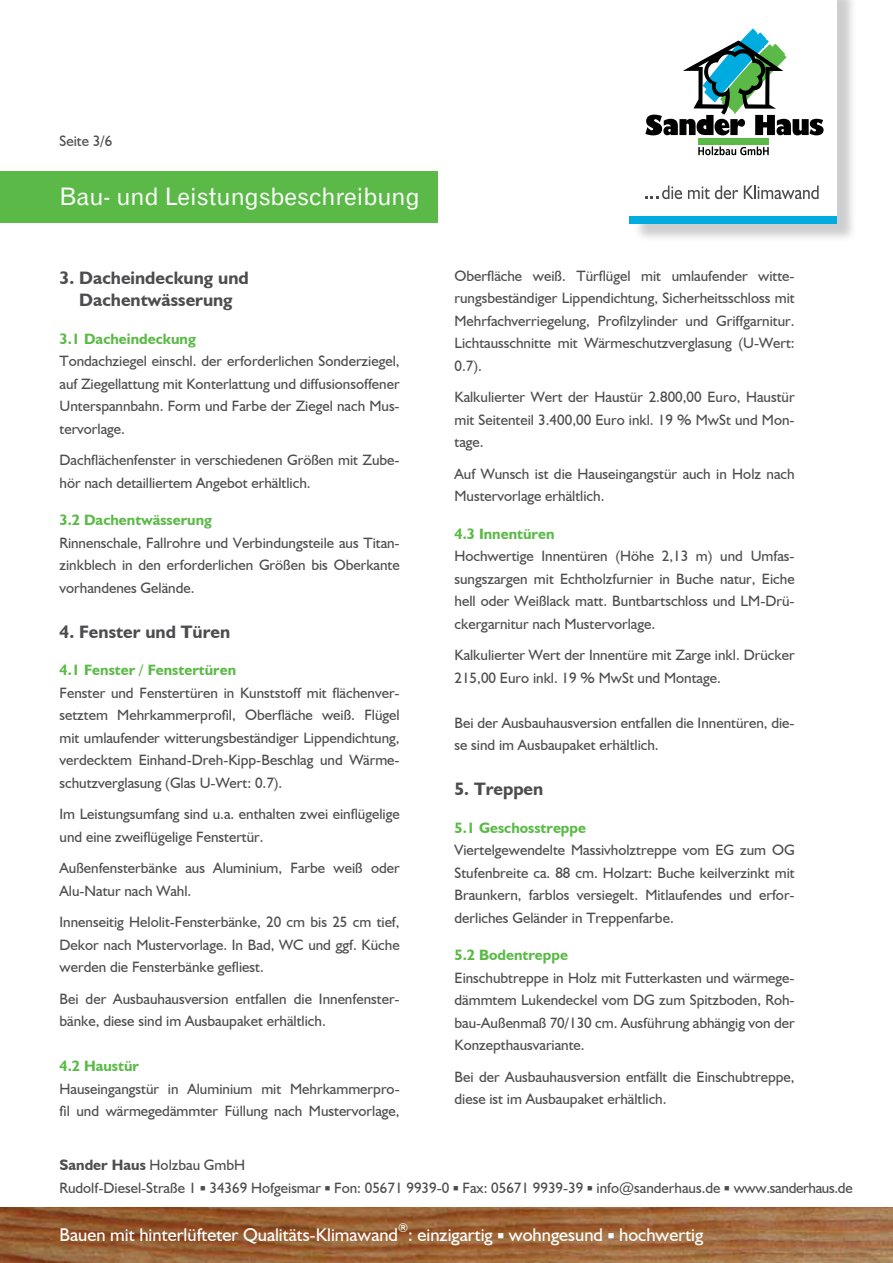
<style>
.page{position:relative;width:893px;height:1263px;background:#fff}
.page>*{position:absolute;margin:0;border:0;box-sizing:border-box;transform-origin:0 0}
.t1{font:24px "Gothic 720 BT Roman B";color:#fff}
.t2{font:18.45px "Humanist 521 BT";color:#fff}
.t3{font:700 18px/22.5px "Humanist 521 BT";color:#4d4d4f;text-align:center}
.t4{font:15px/22.5px "Humanist 521 BT";color:#4d4d4f}
.t5{font:700 15px "Humanist 521 BT";color:#5bba47}
.t6{font:12.15px "Humanist 521 BT";color:#fff}
.s1{font-weight:700}
</style>
<div class="page">
<div style="left:633px;top:0;width:225px;height:242px;background:#000;opacity:.2"></div>
<div style="left:629px;top:215px;width:208px;height:9px;background:#00abdf"></div>
<div style="left:629px;top:0;width:208px;height:215px;background:#fff"></div>
<svg style="left:698px;top:146px;width:71px;height:9px"></svg>
<div style="left:698px;top:139px;width:71px;height:6px;background:#5bba47"></div>
<svg style="left:645px;top:28px;width:178px;height:107px"></svg>
<svg style="left:646px;top:185px;width:36px;height:14px"></svg>
<svg style="left:688px;top:185px;width:50px;height:14px"></svg>
<svg style="left:744px;top:185px;width:75px;height:14px"></svg>
<img style="left:0;top:1207px;width:893px;height:56px">
<div style="left:0;top:171px;width:438px;height:52px;background:#5bba47"></div>
<p class="t4" style="left:60px;top:130px;width:54px">Seite 3/6</p>
<h1 class="t1" style="left:60px;top:182px;width:362px">Bau- und Leistungsbeschreibung</h1>
<p class="t3" style="left:60px;top:266px;width:191px">3. Dacheindeckung und<br>Dachentwässerung</p>
<p class="t5" style="left:60px;top:329px;width:138px">3.1 Dacheindeckung</p>
<p class="t4" style="left:60px;top:349px;width:342px;text-align:justify">Tondachziegel einschl. der erforderlichen Sonderziegel, auf Ziegellattung mit Konterlattung und diffusionsoffener Unterspannbahn. Form und Farbe der Ziegel nach Mus&shy;tervorlage.</p>
<p class="t4" style="left:60px;top:448px;width:342px">Dachflächenfenster in verschiedenen Größen mit Zube&shy;hör nach detailliertem Angebot erhältlich.</p>
<p class="t5" style="left:60px;top:511px;width:154px">3.2 Dachentwässerung</p>
<p class="t4" style="left:60px;top:531px;width:342px;text-align:justify">Rinnenschale, Fallrohre und Verbindungsteile aus Titan&shy;zinkblech in den erforderlichen Größen bis Oberkante vorhandenes Gelände.</p>
<p class="t3" style="left:60px;top:620px;width:172px">4. Fenster und Türen</p>
<p class="t5" style="left:60px;top:661px;width:178px">4.1 Fenster / Fenstertüren</p>
<p class="t4" style="left:60px;top:681px;width:342px;text-align:justify">Fenster und Fenstertüren in Kunststoff mit flächenver&shy;setztem Mehrkammerprofil, Oberfläche weiß. Flügel mit umlaufender witterungsbeständiger Lippendichtung, verdecktem Einhand-Dreh-Kipp-Beschlag und Wärme&shy;schutzverglasung (Glas U-Wert: 0.7).</p>
<p class="t4" style="left:60px;top:802px;width:342px">Im Leistungsumfang sind u.a. enthalten zwei einflügelige und eine zweiflügelige Fenstertür.</p>
<p class="t4" style="left:60px;top:856px;width:342px">Außenfensterbänke aus Aluminium, Farbe weiß oder<br>Alu-Natur nach Wahl.</p>
<p class="t4" style="left:60px;top:910px;width:342px;text-align:justify">Innenseitig Helolit-Fensterbänke, 20 cm bis 25 cm tief, Dekor nach Mustervorlage. In Bad, WC und ggf. Küche werden die Fensterbänke gefliest.</p>
<p class="t4" style="left:60px;top:987px;width:342px">Bei der Ausbauhausversion entfallen die Innenfenster&shy;bänke, diese sind im Ausbaupaket erhältlich.</p>
<p class="t5" style="left:60px;top:1057px;width:81px">4.2 Haustür</p>
<p class="t4" style="left:60px;top:1077px;width:342px">Hauseingangstür in Aluminium mit Mehrkammerpro&shy;fil und wärmegedämmter Füllung nach Mustervorlage,</p>
<p class="t4" style="left:454px;top:264px;width:342px;text-align:justify">Oberfläche weiß. Türflügel mit umlaufender witte&shy;rungsbeständiger Lippendichtung, Sicherheitsschloss mit Mehrfachverriegelung, Profilzylinder und Griffgarnitur.<br>Lichtausschnitte mit Wärmeschutzverglasung (U-Wert:<br>0.7).</p>
<p class="t4" style="left:454px;top:385px;width:342px;text-align:justify">Kalkulierter Wert der Haustür 2.800,00 Euro, Haustür mit Seitenteil 3.400,00 Euro inkl. 19 % MwSt und Mon&shy;tage.</p>
<p class="t4" style="left:454px;top:462px;width:342px">Auf Wunsch ist die Hauseingangstür auch in Holz nach<br>Mustervorlage erhältlich.</p>
<p class="t5" style="left:454px;top:524px;width:101px">4.3 Innentüren</p>
<p class="t4" style="left:454px;top:544px;width:342px;text-align:justify">Hochwertige Innentüren (Höhe 2,13 m) und Umfas&shy;sungszargen mit Echtholzfurnier in Buche natur, Eiche hell oder Weißlack matt. Buntbartschloss und LM-Drü&shy;ckergarnitur nach Mustervorlage.</p>
<p class="t4" style="left:454px;top:643px;width:342px">Kalkulierter Wert der Innentüre mit Zarge inkl. Drücker<br>215,00 Euro inkl. 19 % MwSt und Montage.</p>
<p class="t4" style="left:454px;top:711px;width:342px">Bei der Ausbauhausversion entfallen die Innentüren, die&shy;se sind im Ausbaupaket erhältlich.</p>
<p class="t3" style="left:454px;top:777px;width:90px">5. Treppen</p>
<p class="t5" style="left:454px;top:818px;width:133px">5.1 Geschosstreppe</p>
<p class="t4" style="left:454px;top:838px;width:342px;text-align:justify">Viertelgewendelte Massivholztreppe vom EG zum OG Stufenbreite ca. 88 cm. Holzart: Buche keilverzinkt mit Braunkern, farblos versiegelt. Mitlaufendes und erfor&shy;derliches Geländer in Treppenfarbe.</p>
<p class="t5" style="left:454px;top:946px;width:115px">5.2 Bodentreppe</p>
<p class="t4" style="left:454px;top:966px;width:342px;text-align:justify">Einschubtreppe in Holz mit Futterkasten und wärmege&shy;dämmtem Lukendeckel vom DG zum Spitzboden, Roh&shy;bau-Außenmaß 70/130 cm. Ausführung abhängig von der Konzepthausvariante.</p>
<p class="t4" style="left:454px;top:1065px;width:342px">Bei der Ausbauhausversion entfällt die Einschubtreppe, diese ist im Ausbaupaket erhältlich.</p>
<p class="t4" style="left:60px;top:1154px;width:795px"><span class="s1">Sander Haus</span> Holzbau GmbH<br>Rudolf-Diesel-Straße 1 ■ 34369 Hofgeismar ■ Fon: 05671 9939-0 ■ Fax: 05671 9939-39 ■ info@sanderhaus.de ■ www.sanderhaus.de</p>
<p class="t2" style="left:60px;top:1223px;width:340px">Bauen mit hinterlüfteter Qualitäts-Klimawand</p>
<p class="t6" style="left:398px;top:1220px;width:12px">®</p>
<p class="t2" style="left:408px;top:1223px;width:297px">: einzigartig ■ wohngesund ■ hochwertig</p>
</div>
